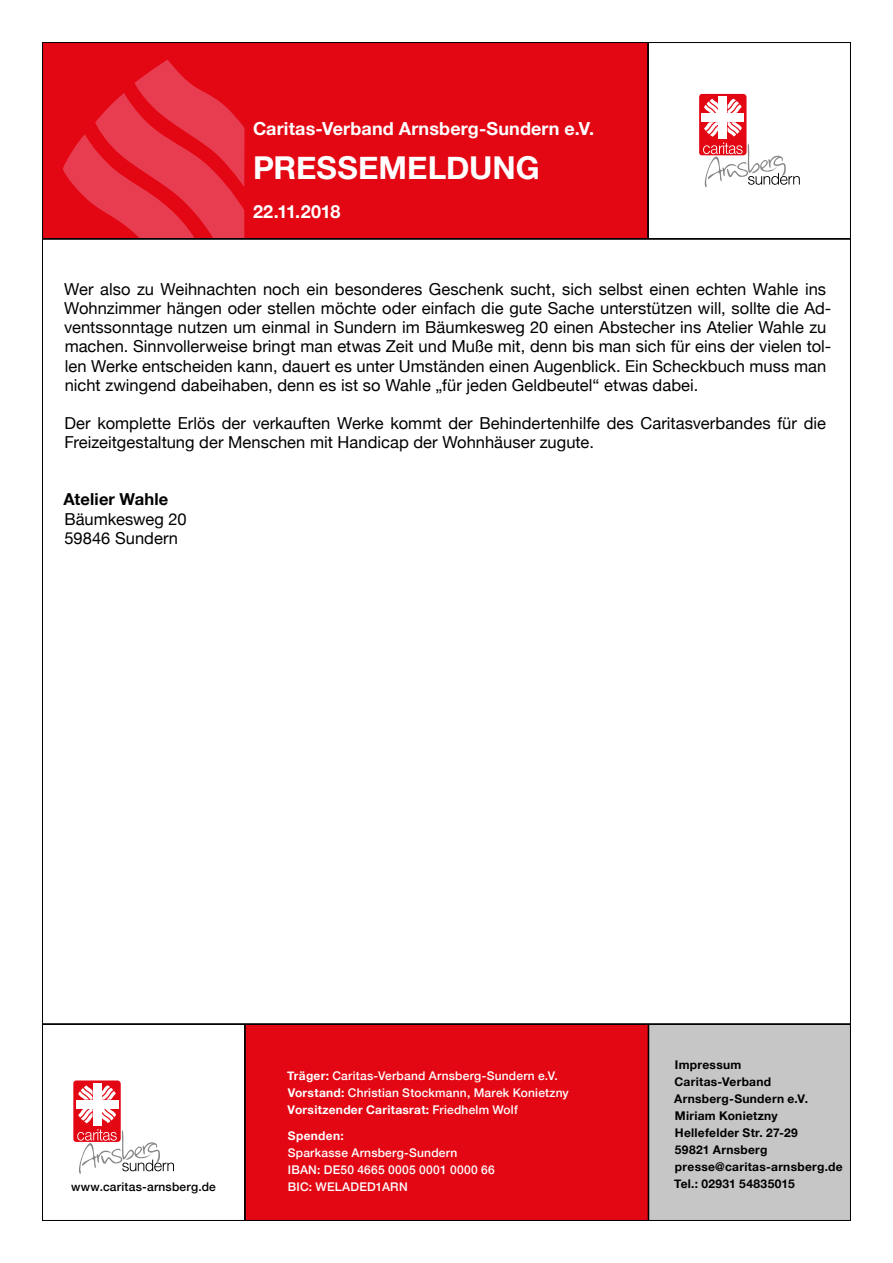
<style>
.page{position:relative;width:893px;height:1263px;background:#fff}
.page>*{position:absolute;margin:0;border:0;box-sizing:border-box;transform-origin:0 0}
.t1{font:700 31.5px "Helvetica Neue";color:#fff}
.t2{font:700 18px "Helvetica Neue";letter-spacing:.005em;color:#fff}
.t3{font:16.5px/19.2px "Helvetica Neue";letter-spacing:.005em;color:#000}
.t4{font:700 16.5px "Helvetica Neue";letter-spacing:.01em;color:#000}
.t5{font:500 12px/17px "Helvetica Neue";letter-spacing:.02em;color:#fff}
.t6{font:700 12px/17px "Helvetica Neue";letter-spacing:.025em;color:#000}
.t7{font:500 12px "Helvetica Neue";letter-spacing:.02em;color:#000}
.t8{font:700 12px "Helvetica Neue";letter-spacing:.025em;color:#fff}
.s1{font-weight:700}
</style>
<div class="page">
<div style="left:73px;top:1080px;width:48px;height:62px;background:#e30613;border-radius:3px"></div>
<div style="left:93px;top:1083px;width:8px;height:42px;background:#fff"></div>
<div style="left:76px;top:1100px;width:42px;height:8px;background:#fff"></div>
<svg style="left:78px;top:1085px;width:15px;height:14px"></svg>
<svg style="left:102px;top:1085px;width:14px;height:14px"></svg>
<svg style="left:78px;top:1109px;width:15px;height:14px"></svg>
<svg style="left:102px;top:1109px;width:14px;height:14px"></svg>
<svg style="left:77px;top:1129px;width:97px;height:45px"></svg>
<div style="left:244px;top:1024px;width:404px;height:196px;background:#e30613"></div>
<div style="left:43px;top:43px;width:605px;height:196px;background:#e30613"></div>
<svg style="left:699px;top:94px;width:47px;height:61px"></svg>
<div style="left:719px;top:97px;width:8px;height:42px;background:#fff"></div>
<div style="left:702px;top:114px;width:42px;height:8px;background:#fff"></div>
<svg style="left:704px;top:99px;width:14px;height:14px"></svg>
<svg style="left:728px;top:99px;width:14px;height:14px"></svg>
<svg style="left:703px;top:122px;width:97px;height:65px"></svg>
<svg style="left:63px;top:60px;width:181px;height:178px"></svg>
<div style="left:648px;top:1024px;width:202px;height:196px;background:#c6c6c6"></div>
<hr style="left:42px;top:238px;width:808px;height:1px;background:#000">
<hr style="left:42px;top:239px;width:808px;height:1px;background:#000">
<hr style="left:43px;top:1023px;width:807px;height:1px;background:#000">
<hr style="left:43px;top:1024px;width:807px;height:1px;background:#000">
<hr style="left:648px;top:43px;width:1px;height:196px;background:#000">
<hr style="left:245px;top:1024px;width:1px;height:196px;background:#000">
<hr style="left:244px;top:1024px;width:1px;height:196px;background:#000">
<hr style="left:648px;top:1024px;width:1px;height:196px;background:#000">
<p class="t2" style="left:253px;top:115px;width:343px">Caritas-Verband Arnsberg-Sundern e.V.</p>
<h1 class="t1" style="left:253px;top:143px;width:288px">PRESSEMELDUNG</h1>
<p class="t2" style="left:253px;top:197px;width:89px">22.11.2018</p>
<p class="t3" style="left:64px;top:280px;width:769px">Wer also zu Weihnachten noch ein besonderes Geschenk sucht, sich selbst einen echten Wahle ins Wohnzimmer hängen oder stellen möchte oder einfach die gute Sache unterstützen will, sollte die Ad&shy;ventssonntage nutzen um einmal in Sundern im Bäumkesweg 20 einen Abstecher ins Atelier Wahle zu machen. Sinnvollerweise bringt man etwas Zeit und Muße mit, denn bis man sich für eins der vielen tol&shy;len Werke entscheiden kann, dauert es unter Umständen einen Augenblick. Ein Scheckbuch muss man nicht zwingend dabeihaben, denn es ist so Wahle „für jeden Geldbeutel“ etwas dabei.</p>
<p class="t3" style="left:64px;top:414px;width:763px">Der komplette Erlös der verkauften Werke kommt der Behindertenhilfe des Caritasverbandes für die<br>Freizeitgestaltung der Menschen mit Handicap der Wohnhäuser zugute.</p>
<p class="t4" style="left:63px;top:487px;width:106px">Atelier Wahle</p>
<p class="t3" style="left:64px;top:510px;width:124px">Bäumkesweg 20<br>59846 Sundern</p>
<p class="t7" style="left:71px;top:1177px;width:146px">www.caritas-arnsberg.de</p>
<p class="t5" style="left:287px;top:1066px;width:283px"><span class="s1">Träger:</span> Caritas-Verband Arnsberg-Sundern e.V.<br><span class="s1">Vorstand:</span> Christian Stockmann, Marek Konietzny<br><span class="s1">Vorsitzender Caritasrat:</span> Friedhelm Wolf</p>
<p class="t8" style="left:288px;top:1126px;width:57px">Spenden:</p>
<p class="t5" style="left:288px;top:1143px;width:209px">Sparkasse Arnsberg-Sundern<br>IBAN: DE50 4665 0005 0001 0000 66<br>BIC: WELADED1ARN</p>
<p class="t6" style="left:674px;top:1056px;width:170px">Impressum<br>Caritas-Verband<br>Arnsberg-Sundern e.V.<br>Miriam Konietzny<br>Hellefelder Str. 27-29<br>59821 Arnsberg presse@caritas-arnsberg.de<br>Tel.: 02931 54835015</p>
</div>
